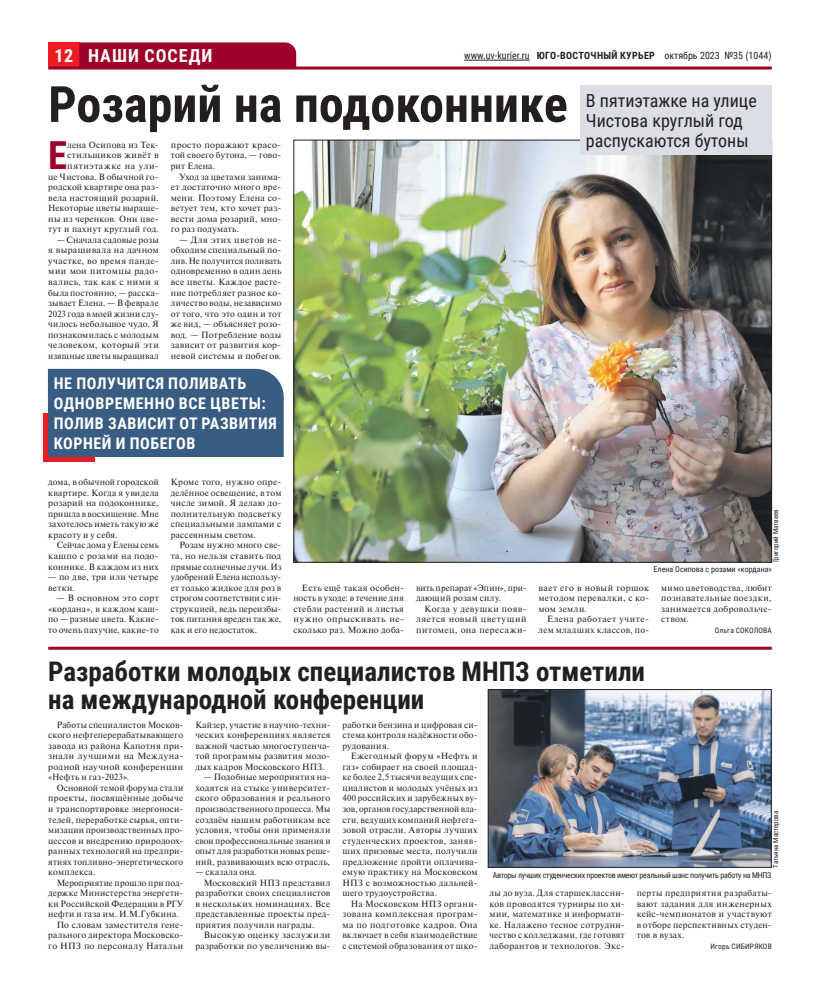
<style>
.page{position:relative;width:820px;height:993px;background:#fff}
.page>*{position:absolute;margin:0;border:0;box-sizing:border-box;transform-origin:0 0}
.t1{font:700 50px "Roboto Condensed";color:#231f20}
.t2{font:700 38.6px "Roboto Condensed";color:#9e0229}
.t3{font:700 27px/28px "Roboto Condensed";color:#231f20}
.t4{font:18px/20px "Roboto Condensed";color:#231f20}
.t5{font:700 18px "Roboto Condensed";letter-spacing:.055em;color:#fff}
.t6{font:700 16px/20px "Roboto Condensed";letter-spacing:.035em;color:#fff}
.t7{font:10px "Roboto Condensed";color:#231f20}
.t8{font:9px/10.5px "Newton C";letter-spacing:.03em;color:#231f20;text-align:justify}
.t9{font:9px/10.5px "Newton C";letter-spacing:.05em;color:#231f20;text-align:right}
.t10{font:9px "Newton C";letter-spacing:.01em;color:#231f20}
.t11{font:8px "Roboto Condensed";letter-spacing:-.03em;color:#231f20}
.t12{font:8px "Roboto Condensed";color:#231f20}
.t13{font:7.5px "Roboto Condensed";letter-spacing:.025em;color:#231f20}
.t14{font:7px "Roboto Condensed";color:#231f20}
.s1{font-weight:700}
</style>
<div class="page">
<div style="left:48px;top:42px;width:31px;height:25px;background:#ed1c24"></div>
<hr style="left:48px;top:66px;width:723px;height:3px;background:#9e0229">
<hr style="left:464px;top:60px;width:65px;height:1px;background:#231f20">
<div style="left:79px;top:42px;width:217px;height:24px;background:#9e0229"></div>
<hr style="left:48px;top:646px;width:723px;height:3px;background:#9e0229">
<div style="left:44px;top:413px;width:51px;height:48px;background:linear-gradient(to right,#ed1c24,#ed1c24)"></div>
<div style="left:48px;top:369px;width:235px;height:88px;background:#395c82"></div>
<img style="left:295px;top:142px;width:474px;height:418px">
<img style="left:490px;top:691px;width:279px;height:174px">
<div style="left:488px;top:689px;width:283px;height:178px;border:1px solid #231f20"></div>
<div style="left:580px;top:85px;width:191px;height:69px;background:#dbdee6"></div>
<h3 class="t5" style="left:54px;top:45px;width:159px">12 НАШИ СОСЕДИ</h3>
<p class="t7" style="left:464px;top:50px;width:309px">www.uv-kurier.ru <span class="s1">ЮГО-ВОСТОЧНЫЙ КУРЬЕР</span> октябрь 2023 №35 (1044)</p>
<h1 class="t1" style="left:48px;top:75px;width:521px">Розарий на подоконнике</h1>
<h2 class="t2" style="left:48px;top:133px;width:20px">Е</h2>
<p class="t8" style="left:48px;top:140px;width:112px;text-align:right">лена Осипова из Тек&shy;стильщиков живёт в пятиэтажке на ули-<br>це Чистова. В обычной го&shy;родской квартире она раз&shy;вела настоящий розарий.<br>Некоторые цветы выраще&shy;ны из черенков. Они цве&shy;тут и пахнут круглый год.</p>
<p class="t8" style="left:48px;top:235px;width:112px;text-indent:9px">— Сначала садовые розы я выращивала на дачном участке, во время панде&shy;мии мои питомцы радо&shy;вались, так как с ними я была постоянно, — расска&shy;зывает Елена. — В феврале 2023 года в моей жизни слу&shy;чилось небольшое чудо. Я познакомилась с молодым человеком, который эти изящные цветы выращивал</p>
<p class="t8" style="left:171px;top:140px;width:112px">просто поражают красо&shy;той своего бутона, — гово&shy;рит Елена.</p>
<p class="t8" style="left:171px;top:172px;width:112px;text-indent:9px">Уход за цветами занима&shy;ет достаточно много вре&shy;мени. Поэтому Елена со&shy;ветует тем, кто хочет раз&shy;вести дома розарий, мно&shy;го раз подумать.</p>
<p class="t8" style="left:171px;top:235px;width:112px;text-indent:9px">— Для этих цветов не&shy;обходим специальный по&shy;лив. Не получится поливать одновременно в один день все цветы. Каждое расте&shy;ние потребляет разное ко&shy;личество воды, независимо от того, что это один и тот же вид, — объясняет розо&shy;вод. — Потребление воды зависит от развития кор&shy;невой системы и побегов.</p>
<h3 class="t6" style="left:54px;top:373px;width:224px">НЕ ПОЛУЧИТСЯ ПОЛИВАТЬ<br>ОДНОВРЕМЕННО ВСЕ ЦВЕТЫ:<br>ПОЛИВ ЗАВИСИТ ОТ РАЗВИТИЯ<br>КОРНЕЙ И ПОБЕГОВ</h3>
<h3 class="t4" style="left:585px;top:90px;width:172px">В пятиэтажке на улице<br>Чистова круглый год распускаются бутоны</h3>
<p class="t8" style="left:48px;top:477px;width:112px">дома, в обычной городской квартире. Когда я увидела розарий на подоконнике, пришла в восхищение. Мне захотелось иметь такую же красоту и у себя.</p>
<p class="t8" style="left:48px;top:541px;width:112px;text-indent:9px">Сейчас дома у Елены семь кашпо с розами на подо&shy;коннике. В каждом из них</p>
<p class="t8" style="left:48px;top:572px;width:112px">— по две, три или четыре ветки.</p>
<p class="t8" style="left:48px;top:593px;width:112px;text-indent:9px">— В основном это сорт «кордана», в каждом каш&shy;по — разные цвета. Какие&shy;то очень пахучие, какие-то</p>
<p class="t8" style="left:171px;top:477px;width:112px">Кроме того, нужно опре&shy;делённое освещение, в том числе зимой. Я делаю до&shy;полнительную подсветку специальными лампами с рассеянным светом.</p>
<p class="t8" style="left:171px;top:541px;width:112px;text-indent:9px">Розам нужно много све&shy;та, но нельзя ставить под прямые солнечные лучи. Из удобрений Елена использу&shy;ет только жидкое для роз в строгом соответствии с ин&shy;струкцией, ведь переизбы&shy;ток питания вреден так же, как и его недостаток.</p>
<p class="t8" style="left:293px;top:583px;width:112px;text-indent:9px">Есть ещё такая особен&shy;ность в уходе: в течение дня стебли растений и листья нужно опрыскивать не&shy;сколько раз. Можно доба-</p>
<p class="t8" style="left:416px;top:583px;width:112px">вить препарат «Эпин», при&shy;дающий розам силу.</p>
<p class="t8" style="left:416px;top:604px;width:112px;text-indent:9px">Когда у девушки появ&shy;ляется новый цветущий питомец, она пересажи-</p>
<p class="t14" style="left:771px;top:562px;width:55px;rotate:-90deg">Григорий Матвеев</p>
<p class="t12" style="left:653px;top:564px;width:120px">Елена Осипова с розами «кордана»</p>
<p class="t8" style="left:538px;top:583px;width:112px">вает его в новый горшок методом перевалки, с ко&shy;мом земли.</p>
<p class="t9" style="left:538px;top:614px;width:112px">Елена работает учите&shy;лем младших классов, по-</p>
<p class="t8" style="left:661px;top:583px;width:112px">мимо цветоводства, любит познавательные поездки, занимается добровольче&shy;ством.</p>
<p class="t13" style="left:714px;top:625px;width:58px">Ольга СОКОЛОВА</p>
<h3 class="t3" style="left:48px;top:657px;width:598px">Разработки молодых специалистов МНПЗ отметили на международной конференции</h3>
<p class="t8" style="left:48px;top:720px;width:136px;text-indent:9px">Работы специалистов Москов&shy;ского нефтеперерабатывающего завода из района Капотня при&shy;знали лучшими на Междуна&shy;родной научной конференции «Нефть и газ-2023».</p>
<p class="t8" style="left:48px;top:783px;width:136px;text-indent:9px">Основной темой форума стали проекты, посвящённые добыче и транспортировке энергоноси&shy;телей, переработке сырья, опти&shy;мизации производственных про&shy;цессов и внедрению природоох&shy;ранных технологий на предпри&shy;ятиях топливно-энергетического комплекса.</p>
<p class="t10" style="left:57px;top:879px;width:128px">Мероприятие прошло при под-</p>
<p class="t8" style="left:48px;top:888px;width:136px">держке Министерства энергети-</p>
<p class="t8" style="left:48px;top:899px;width:136px">ки Российской Федерации в РГУ</p>
<p class="t8" style="left:48px;top:909px;width:132px">нефти и газа им. И.М.Губкина.</p>
<p class="t8" style="left:57px;top:920px;width:128px">По словам заместителя гене-</p>
<p class="t8" style="left:48px;top:930px;width:136px">рального директора Московско-</p>
<p class="t8" style="left:48px;top:941px;width:136px">го НПЗ по персоналу Натальи</p>
<p class="t8" style="left:195px;top:720px;width:136px">Кайзер, участие в научно-техни&shy;ческих конференциях является важной частью многоступенча&shy;той программы развития моло&shy;дых кадров Московского НПЗ.</p>
<p class="t8" style="left:195px;top:772px;width:137px;text-indent:9px">— Подобные мероприятия на&shy;ходятся на стыке университет&shy;ского образования и реального производственного процесса. Мы создаём нашим работникам все условия, чтобы они применяли свои профессиональные знания и опыт для разработки новых реше&shy;ний, развивающих всю отрасль,</p>
<p class="t8" style="left:195px;top:867px;width:63px">— сказала она.</p>
<p class="t8" style="left:204px;top:878px;width:128px">Московский НПЗ представил</p>
<p class="t8" style="left:195px;top:888px;width:136px">разработки своих специалистов</p>
<p class="t8" style="left:195px;top:899px;width:136px">в нескольких номинациях. Все</p>
<p class="t8" style="left:195px;top:909px;width:136px">представленные проекты пред-</p>
<p class="t8" style="left:195px;top:920px;width:121px">приятия получили награды.</p>
<p class="t8" style="left:204px;top:930px;width:128px">Высокую оценку заслужили</p>
<p class="t8" style="left:195px;top:941px;width:137px">разработки по увеличению вы-</p>
<p class="t8" style="left:342px;top:720px;width:136px">работки бензина и цифровая си&shy;стема контроля надёжности обо&shy;рудования.</p>
<p class="t8" style="left:342px;top:751px;width:136px;text-indent:9px">Ежегодный форум «Нефть и газ» собирает на своей площад&shy;ке более 2,5 тысячи ведущих спе&shy;циалистов и молодых учёных из 400 российских и зарубежных ву&shy;зов, органов государственной вла&shy;сти, ведущих компаний нефтега&shy;зовой отрасли. Авторы лучших студенческих проектов, заняв&shy;ших призовые места, получили предложение пройти оплачива&shy;емую практику на Московском НПЗ с возможностью дальней&shy;шего трудоустройства.</p>
<p class="t8" style="left:342px;top:899px;width:136px;text-indent:9px">На Московском НПЗ органи&shy;зована комплексная програм&shy;ма по подготовке кадров. Она включает в себя взаимодействие с системой образования от шко-</p>
<p class="t8" style="left:489px;top:888px;width:136px">лы до вуза. Для старшеклассни&shy;ков проводятся турниры по хи&shy;мии, математике и информати&shy;ке. Налажено тесное сотрудни&shy;чество с колледжами, где готовят лаборантов и технологов. Экс-</p>
<p class="t8" style="left:636px;top:888px;width:136px">перты предприятия разрабаты&shy;вают задания для инженерных кейс-чемпионатов и участвуют в отборе перспективных студен&shy;тов в вузах.</p>
<p class="t14" style="left:771px;top:867px;width:58px;rotate:-90deg">Татьяна Мастерова</p>
<p class="t11" style="left:492px;top:870px;width:280px">Авторы лучших студенческих проектов имеют реальный шанс получить работу на МНПЗ</p>
<p class="t13" style="left:710px;top:941px;width:63px">Игорь СИБИРЯКОВ</p>
</div>
